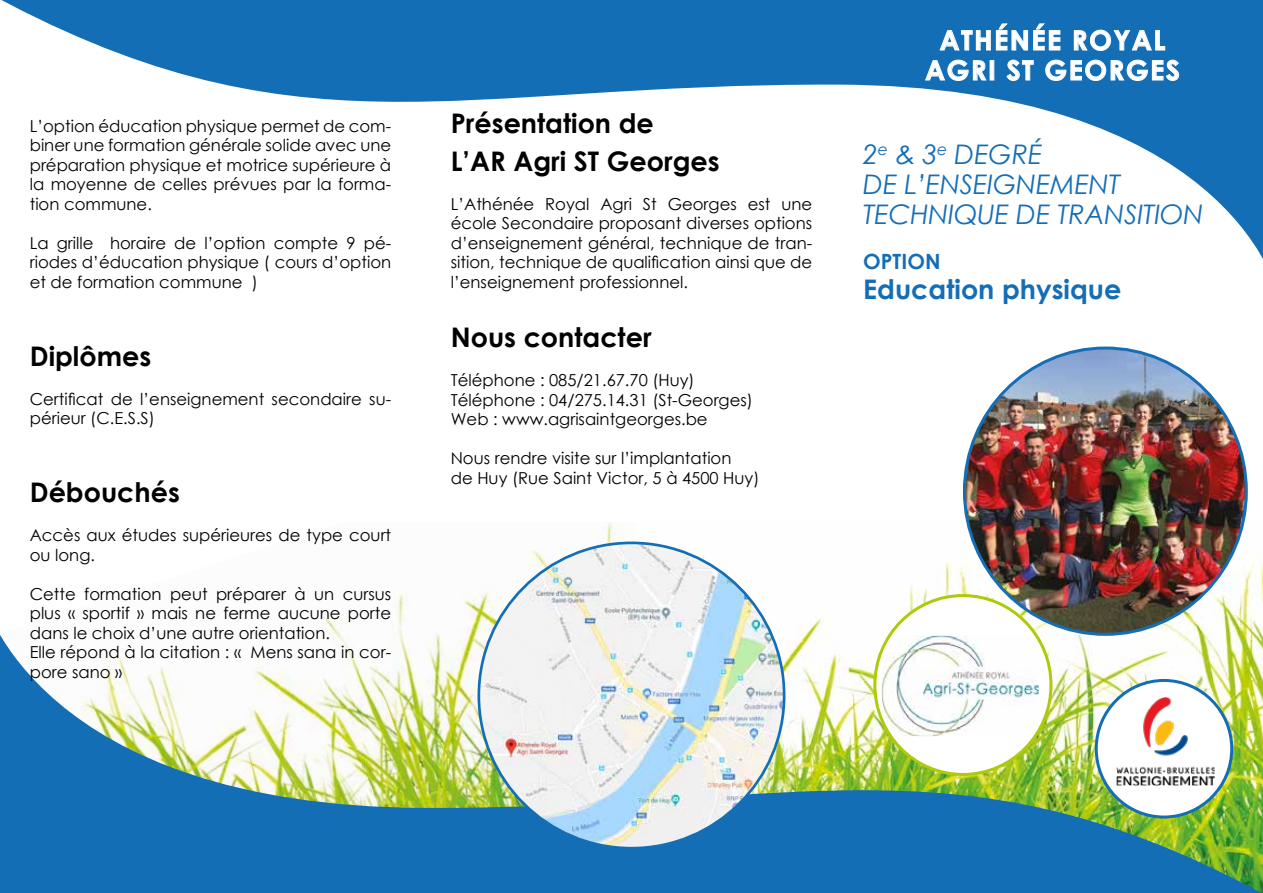
<style>
.page{position:relative;width:1263px;height:893px;background:#fff}
.page>*{position:absolute;margin:0;border:0;box-sizing:border-box;transform-origin:0 0}
.t1{font:700 27px/37.5px "Century Gothic";color:#000}
.t2{font:italic 27px/30px "Century Gothic";letter-spacing:-.01em;color:#146eb6}
.t3{font:700 27px/30px "Century Gothic";letter-spacing:.06em;color:#fff;text-align:center}
.t4{font:700 27px "Century Gothic";color:#146eb6}
.t5{font:700 21px "Century Gothic";color:#146eb6}
.t6{font:16.5px/19.5px "Century Gothic";color:#000}
</style>
<div class="page">
<svg style="left:1px;top:0;width:1262px;height:259px"></svg>
<img style="left:0;top:599px;width:1263px;height:294px">
<svg style="left:939px;top:23px;width:122px;height:28px;background:#418ac4"></svg>
<svg style="left:1074px;top:29px;width:91px;height:22px;background:#448bc4"></svg>
<svg style="left:925px;top:59px;width:62px;height:22px"></svg>
<svg style="left:1006px;top:59px;width:28px;height:22px"></svg>
<svg style="left:1045px;top:59px;width:134px;height:22px;background:#4a8fc6"></svg>
<img style="left:479px;top:543px;width:305px;height:305px;border-radius:153px">
<div style="left:875px;top:596px;width:176px;height:178px;background:#fff;border-radius:50%"></div>
<img style="left:882px;top:636px;width:157px;height:100px">
<img style="left:964px;top:348px;width:282px;height:286px">
<p class="t6" style="left:30px;top:116px;width:363px;text-align:justify">L’option éducation physique permet de com&shy;biner une formation générale solide avec une préparation physique et motrice supérieure à la moyenne de celles prévues par la forma&shy;tion commune.</p>
<p class="t6" style="left:30px;top:233px;width:363px;text-align:justify">La grille horaire de l’option compte 9 pé&shy;riodes d’éducation physique ( cours d’option et de formation commune )</p>
<h1 class="t1" style="left:30px;top:336px;width:123px">Diplômes</h1>
<p class="t6" style="left:30px;top:389px;width:363px">Certificat de l’enseignement secondaire su&shy;périeur (C.E.S.S)</p>
<h1 class="t1" style="left:30px;top:472px;width:152px">Débouchés</h1>
<p class="t6" style="left:30px;top:525px;width:363px">Accès aux études supérieures de type court ou long.</p>
<p class="t6" style="left:30px;top:584px;width:363px">Cette formation peut préparer à un cursus plus « sportif » mais ne ferme aucune porte dans le choix d’une autre orientation.<br>Elle répond à la citation : « Mens sana in cor&shy;pore sano »</p>
<h1 class="t1" style="left:451px;top:104px;width:270px">Présentation de<br>L’AR Agri ST Georges</h1>
<p class="t6" style="left:451px;top:194px;width:363px;text-align:justify">L’Athénée Royal Agri St Georges est une école Secondaire proposant diverses options d’enseignement général, technique de tran&shy;sition, technique de qualification ainsi que de l’enseignement professionnel.</p>
<h1 class="t1" style="left:451px;top:317px;width:202px">Nous contacter</h1>
<p class="t6" style="left:451px;top:370px;width:304px">Téléphone : 085/21.67.70 (Huy)<br>Téléphone : 04/275.14.31 (St-Georges)<br>Web : www.agrisaintgeorges.be</p>
<p class="t6" style="left:451px;top:448px;width:310px">Nous rendre visite sur l’implantation<br>de Huy (Rue Saint Victor, 5 à 4500 Huy)</p>
<h1 class="t3" style="left:925px;top:24px;width:256px">ATHÉNÉE ROYAL<br>AGRI ST GEORGES</h1>
<h1 class="t2" style="left:863px;top:139px;width:342px">2<sup>e</sup> &amp; 3<sup>e</sup> DEGRÉ<br>DE L’ENSEIGNEMENT<br>TECHNIQUE DE TRANSITION</h1>
<p class="t5" style="left:863px;top:245px;width:79px">OPTION</p>
<h1 class="t4" style="left:863px;top:269px;width:260px">Education physique</h1>
</div>
